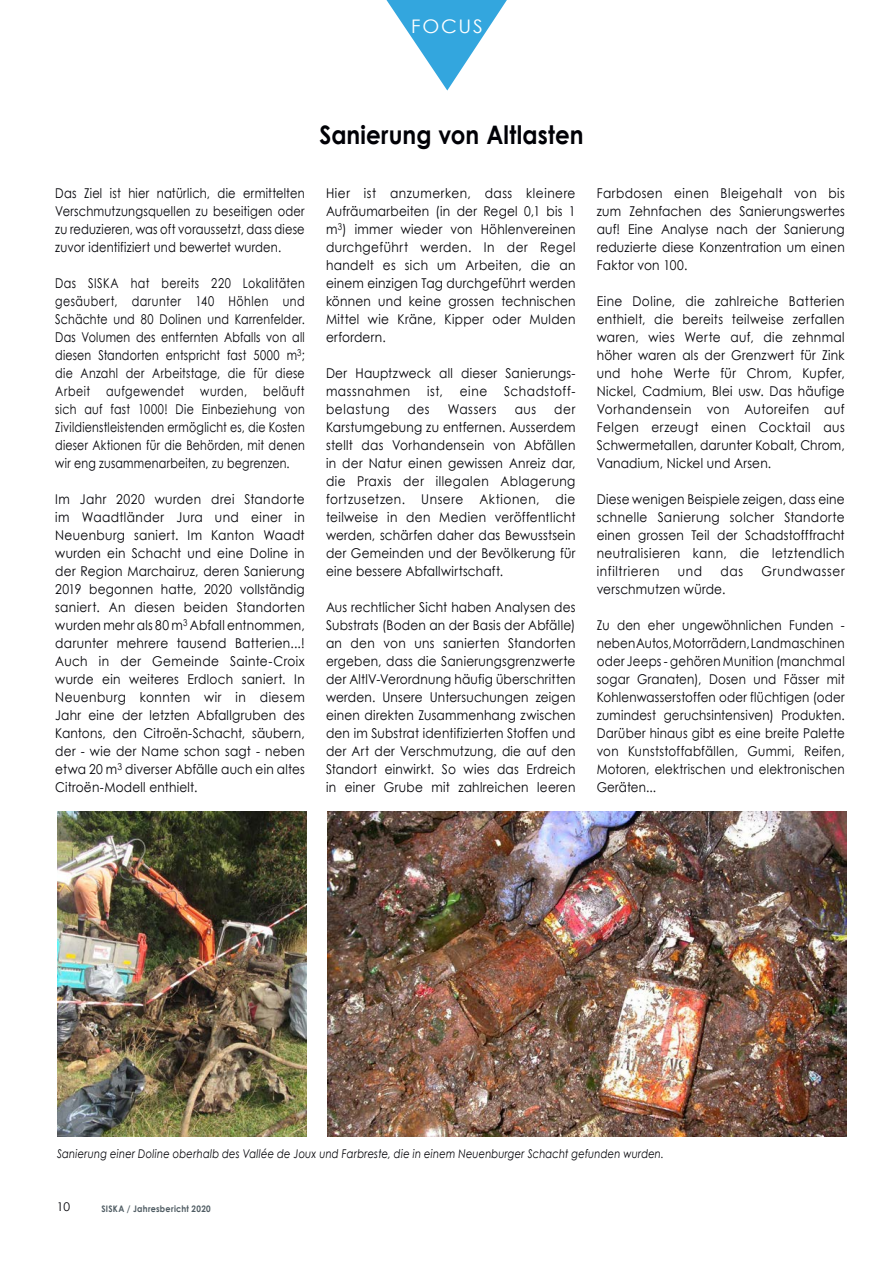
<style>
.page{position:relative;width:893px;height:1263px;background:#fff}
.page>*{position:absolute;margin:0;border:0;box-sizing:border-box;transform-origin:0 0}
.sous-titres{font:700 25.5px "Century Gothic";letter-spacing:.005em;color:#000106;scale:.9 1}
.Normal_e{font:18.75px "Century Gothic";letter-spacing:.09em;color:#fff;scale:1.04 1}
.Texte_base{font:13.5px/18px "Century Gothic";letter-spacing:.02em;color:#000106;text-align:justify;scale:.9 1}
.Texte_base-2{font:13.5px/18px "Century Gothic";letter-spacing:.02em;color:#000106;text-align:justify;scale:.82 1}
.Texte_base-3{font:13.5px/18px "Century Gothic";letter-spacing:.02em;color:#000106;text-align:justify;scale:.88 1}
.Texte_base-4{font:13.5px/18px "Century Gothic";letter-spacing:.02em;color:#000106;text-align:justify;scale:.85 1}
.Texte_base-5{font:13.5px "Century Gothic";letter-spacing:.055em;color:#000106;scale:.9 1}
.Texte_base-6{font:13.5px "Century Gothic";letter-spacing:.045em;color:#000106;scale:.9 1}
.Texte_base-7{font:13.5px "Century Gothic";letter-spacing:.05em;color:#000106;scale:.9 1}
.Légendes_ital__GAUCH{font:italic 12px "Century Gothic";letter-spacing:.02em;color:#000106;scale:.83 1}
.t1{font:12px "Century Gothic";color:#000106}
.t2{font:700 9px "Century Gothic";letter-spacing:.035em;color:#4f5c63;scale:.9 1}
</style>
<div class="page">
<svg style="left:386px;top:0;width:121px;height:91px"></svg>
<img style="left:57px;top:812px;width:249px;height:325px">
<img style="left:327px;top:812px;width:519px;height:325px">
<p class="Normal_e" style="left:411px;top:15px;width:70px">FOCUS</p>
<p class="sous-titres" style="left:319px;top:119px;width:295px">Sanierung von Altlasten</p>
<p class="Texte_base-4" style="left:55px;top:184px;width:295px">Das Ziel ist hier natürlich, die ermittelten Verschmutzungsquellen zu beseitigen oder zu reduzieren, was oft voraussetzt, dass diese zuvor identifiziert und bewertet wurden.</p>
<p class="Texte_base-2" style="left:55px;top:274px;width:306px">Das SISKA hat bereits 220 Lokalitäten gesäubert, darunter 140 Höhlen und Schächte und 80 Dolinen und Karrenfelder.<br>Das Volumen des entfernten Abfalls von all diesen Standorten entspricht fast 5000 m<sup>3</sup>; die Anzahl der Arbeitstage, die für diese Arbeit aufgewendet wurden, beläuft sich auf fast 1000! Die Einbeziehung von Zivildienstleistenden ermöglicht es, die Kosten dieser Aktionen für die Behörden, mit denen wir eng zusammenarbeiten, zu begrenzen.</p>
<p class="Texte_base" style="left:55px;top:490px;width:279px">Im Jahr 2020 wurden drei Standorte im Waadtländer Jura und einer in Neuenburg saniert. Im Kanton Waadt wurden ein Schacht und eine Doline in der Region Marchairuz, deren Sanierung 2019 begonnen hatte, 2020 vollständig saniert. An diesen beiden Standorten wurden mehr als 80 m<sup>3</sup> Abfall entnommen, darunter mehrere tausend Batterien...!<br>Auch in der Gemeinde Sainte-Croix wurde ein weiteres Erdloch saniert. In Neuenburg konnten wir in diesem Jahr eine der letzten Abfallgruben des Kantons, den Citroën-Schacht, säubern, der - wie der Name schon sagt - neben etwa 20 m<sup>3</sup> diverser Abfälle auch ein altes Citroën-Modell enthielt.</p>
<p class="Texte_base" style="left:326px;top:184px;width:279px">Hier ist anzumerken, dass kleinere Aufräumarbeiten (in der Regel 0,1 bis 1 m<sup>3</sup>) immer wieder von Höhlenvereinen durchgeführt werden. In der Regel handelt es sich um Arbeiten, die an einem einzigen Tag durchgeführt werden können und keine grossen technischen Mittel wie Kräne, Kipper oder Mulden erfordern.</p>
<p class="Texte_base" style="left:326px;top:364px;width:278px">Der Hauptzweck all dieser Sanierungs&shy;massnahmen</p>
<p class="Texte_base" style="left:427px;top:382px;width:19px">ist,</p>
<p class="Texte_base" style="left:460px;top:382px;width:32px">eine</p>
<p class="Texte_base-6" style="left:504px;top:383px;width:80px">Schadstoff-</p>
<p class="Texte_base" style="left:326px;top:400px;width:279px;text-indent:228px">der Karstumgebung zu entfernen. Ausserdem stellt das Vorhandensein von Abfällen in der Natur einen gewissen Anreiz dar, die Praxis der illegalen Ablagerung fortzusetzen. Unsere Aktionen, die teilweise in den Medien veröffentlicht werden, schärfen daher das Bewusstsein der Gemeinden und der Bevölkerung für eine bessere Abfallwirtschaft.</p>
<p class="Texte_base" style="left:326px;top:598px;width:279px">Aus rechtlicher Sicht haben Analysen des Substrats (Boden an der Basis der Abfälle) an den von uns sanierten Standorten ergeben, dass die Sanierungsgrenzwerte der AltlV-Verordnung häufig überschritten werden. Unsere Untersuchungen zeigen einen direkten Zusammenhang zwischen den im Substrat identifizierten Stoffen und der Art der Verschmutzung, die auf den Standort einwirkt. So wies das Erdreich in einer Grube mit zahlreichen leeren</p>
<p class="Texte_base-7" style="left:326px;top:401px;width:72px">belastung</p>
<p class="Texte_base" style="left:408px;top:400px;width:26px">des</p>
<p class="Texte_base-5" style="left:448px;top:401px;width:56px">Wassers</p>
<p class="Texte_base" style="left:515px;top:400px;width:25px">aus</p>
<p class="Texte_base" style="left:597px;top:184px;width:277px">Farbdosen einen Bleigehalt von bis zum Zehnfachen des Sanierungswertes auf! Eine Analyse nach der Sanierung reduzierte diese Konzentration um einen Faktor von 100.</p>
<p class="Texte_base" style="left:597px;top:292px;width:277px">Eine Doline, die zahlreiche Batterien enthielt, die bereits teilweise zerfallen waren, wies Werte auf, die zehnmal höher waren als der Grenzwert für Zink und hohe Werte für Chrom, Kupfer, Nickel, Cadmium, Blei usw. Das häufige Vorhandensein von Autoreifen auf Felgen erzeugt einen Cocktail aus Schwermetallen, darunter Kobalt, Chrom, Vanadium, Nickel und Arsen.</p>
<p class="Texte_base" style="left:597px;top:490px;width:277px">Diese wenigen Beispiele zeigen, dass eine schnelle Sanierung solcher Standorte einen grossen Teil der Schadstofffracht neutralisieren kann, die letztendlich infiltrieren</p>
<p class="Texte_base" style="left:678px;top:562px;width:29px">und</p>
<p class="Texte_base" style="left:721px;top:562px;width:27px">das</p>
<p class="Texte_base-5" style="left:762px;top:563px;width:94px">Grundwasser</p>
<p class="Texte_base" style="left:597px;top:580px;width:144px">verschmutzen würde.</p>
<p class="Texte_base-3" style="left:597px;top:616px;width:283px">Zu den eher ungewöhnlichen Funden - neben Autos, Motorrädern, Landmaschinen oder Jeeps - gehören Munition (manchmal sogar Granaten), Dosen und Fässer mit Kohlenwasserstoffen oder flüchtigen (oder zumindest geruchsintensiven) Produkten.<br>Darüber hinaus gibt es eine breite Palette von Kunststoffabfällen, Gummi, Reifen, Motoren, elektrischen und elektronischen Geräten...</p>
<p class="Légendes_ital__GAUCH" style="left:57px;top:1146px;width:733px">Sanierung einer Doline oberhalb des Vallée de Joux und Farbreste, die in einem Neuenburger Schacht gefunden wurden.</p>
<p class="t1" style="left:57px;top:1200px;width:15px">10</p>
<p class="t2" style="left:101px;top:1202px;width:123px">SISKA / Jahresbericht 2020</p>
</div>
